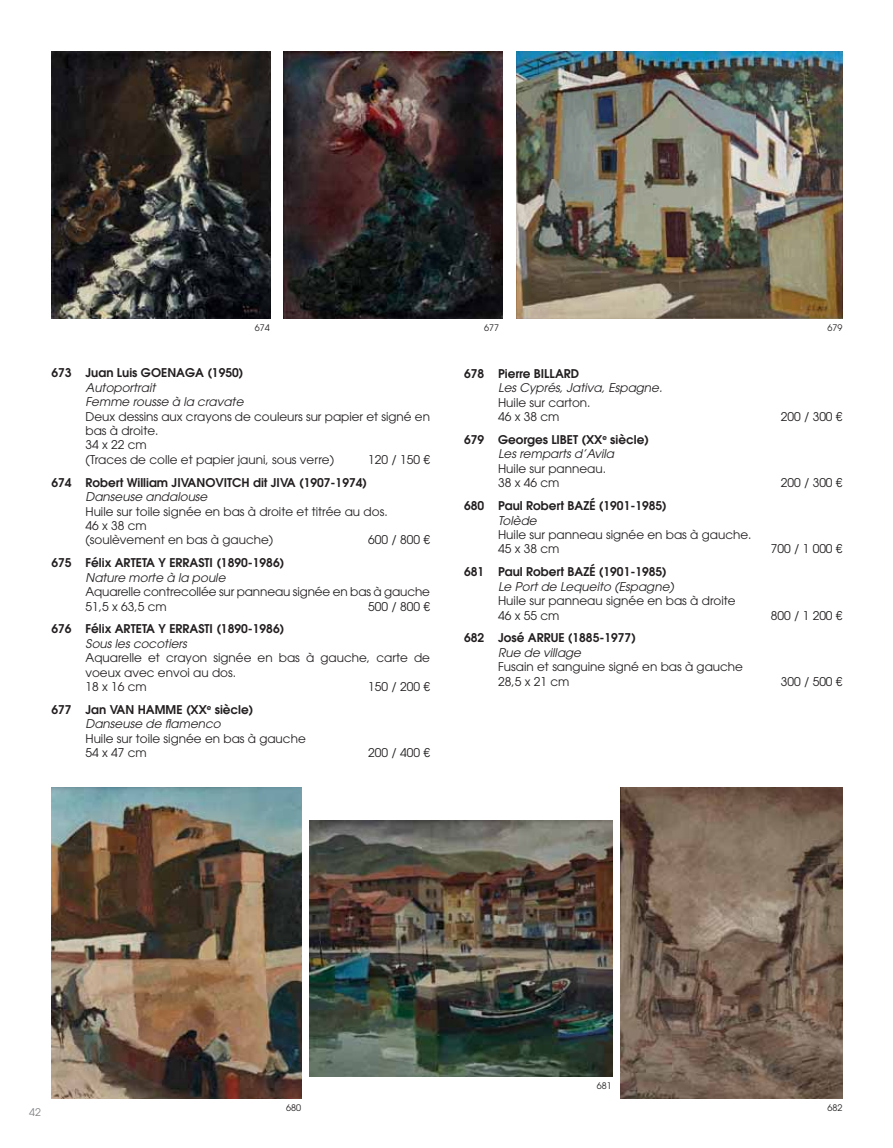
<style>
.page{position:relative;width:893px;height:1148px;background:#fff}
.page>*{position:absolute;margin:0;border:0;box-sizing:border-box;transform-origin:0 0}
.t1{font:12px/14.4px "ITC Avant Garde Pro";color:#231f20}
.t2{font:600 12px/14.4px "ITC Avant Garde Pro";color:#231f20;text-align:center}
.t3{font:italic 12px/14.4px "ITC Avant Garde Pro";color:#231f20}
.t4{font:10.5px "ITC Avant Garde Pro";color:#808285}
.t5{font:9px "ITC Avant Garde Pro";color:#231f20}
.s1{font-weight:400;font-style:italic}
</style>
<div class="page">
<img style="left:52px;top:787px;width:250px;height:311px">
<img style="left:620px;top:787px;width:222px;height:311px">
<img style="left:516px;top:52px;width:326px;height:267px">
<img style="left:310px;top:820px;width:303px;height:256px">
<img style="left:52px;top:52px;width:219px;height:267px">
<img style="left:283px;top:52px;width:219px;height:267px">
<p class="t5" style="left:255px;top:324px;width:16px">674</p>
<p class="t5" style="left:484px;top:324px;width:16px">677</p>
<p class="t5" style="left:827px;top:324px;width:16px">679</p>
<p class="t2" style="left:51px;top:366px;width:193px">673 Juan Luis GOENAGA (1950)</p>
<p class="t3" style="left:85px;top:381px;width:160px">Autoportrait<br>Femme rousse à la cravate</p>
<p class="t1" style="left:85px;top:410px;width:346px">Deux dessins aux crayons de couleurs sur papier et signé en bas à droite.<br>34 x 22 cm<br>(Traces de colle et papier jauni, sous verre)</p>
<p class="t1" style="left:368px;top:453px;width:63px">120 / 150 €</p>
<p class="t2" style="left:51px;top:476px;width:317px">674 Robert William JIVANOVITCH dit JIVA (1907-1974)</p>
<p class="t3" style="left:85px;top:490px;width:123px">Danseuse andalouse</p>
<p class="t1" style="left:85px;top:505px;width:304px">Huile sur toile signée en bas à droite et titrée au dos.<br>46 x 38 cm<br>(soulèvement en bas à gauche)</p>
<p class="t1" style="left:368px;top:533px;width:63px">600 / 800 €</p>
<p class="t2" style="left:51px;top:556px;width:234px">675 Félix ARTETA Y ERRASTI (1890-1986)</p>
<p class="t3" style="left:85px;top:571px;width:141px">Nature morte à la poule</p>
<p class="t1" style="left:85px;top:585px;width:346px">Aquarelle contrecollée sur panneau signée en bas à gauche<br>51,5 x 63,5 cm</p>
<p class="t1" style="left:368px;top:600px;width:63px">500 / 800 €</p>
<p class="t2" style="left:51px;top:622px;width:234px">676 Félix ARTETA Y ERRASTI (1890-1986)</p>
<p class="t3" style="left:85px;top:637px;width:103px">Sous les cocotiers</p>
<p class="t1" style="left:85px;top:651px;width:346px">Aquarelle et crayon signée en bas à gauche, carte de voeux avec envoi au dos.<br>18 x 16 cm</p>
<p class="t1" style="left:368px;top:680px;width:63px">150 / 200 €</p>
<p class="t2" style="left:51px;top:703px;width:203px">677 Jan VAN HAMME (XX<sup>e</sup> siècle)<br><span class="s1">Danseuse de flamenco</span></p>
<p class="t1" style="left:85px;top:732px;width:222px">Huile sur toile signée en bas à gauche<br>54 x 47 cm</p>
<p class="t1" style="left:368px;top:746px;width:63px">200 / 400 €</p>
<p class="t2" style="left:464px;top:367px;width:117px">678 Pierre BILLARD</p>
<p class="t3" style="left:498px;top:381px;width:166px">Les Cyprés, Jativa, Espagne.</p>
<p class="t1" style="left:498px;top:396px;width:94px">Huile sur carton.<br>46 x 38 cm</p>
<p class="t2" style="left:464px;top:433px;width:186px">679 Georges LIBET (XX<sup>e</sup> siècle)<br><span class="s1">Les remparts d’Avila</span></p>
<p class="t1" style="left:498px;top:462px;width:109px">Huile sur panneau.<br>38 x 46 cm</p>
<p class="t2" style="left:464px;top:499px;width:204px">680 Paul Robert BAZÉ (1901-1985)</p>
<p class="t3" style="left:498px;top:514px;width:40px">Tolède</p>
<p class="t1" style="left:498px;top:528px;width:255px">Huile sur panneau signée en bas à gauche.<br>45 x 38 cm</p>
<p class="t2" style="left:464px;top:565px;width:204px">681 Paul Robert BAZÉ (1901-1985)</p>
<p class="t3" style="left:498px;top:580px;width:177px">Le Port de Lequeito (Espagne)</p>
<p class="t1" style="left:498px;top:594px;width:239px">Huile sur panneau signée en bas à droite<br>46 x 55 cm</p>
<p class="t2" style="left:464px;top:631px;width:173px">682 José ARRUE (1885-1977)</p>
<p class="t3" style="left:498px;top:646px;width:84px">Rue de village</p>
<p class="t1" style="left:498px;top:660px;width:246px">Fusain et sanguine signé en bas à gauche<br>28,5 x 21 cm</p>
<p class="t1" style="left:781px;top:410px;width:63px">200 / 300 €</p>
<p class="t1" style="left:781px;top:476px;width:63px">200 / 300 €</p>
<p class="t1" style="left:771px;top:542px;width:73px">700 / 1 000 €</p>
<p class="t1" style="left:771px;top:608px;width:73px">800 / 1 200 €</p>
<p class="t1" style="left:781px;top:675px;width:63px">300 / 500 €</p>
<p class="t4" style="left:29px;top:1107px;width:13px">42</p>
<p class="t5" style="left:597px;top:1081px;width:16px">681</p>
<p class="t5" style="left:286px;top:1103px;width:16px">680</p>
<p class="t5" style="left:827px;top:1103px;width:16px">682</p>
</div>
